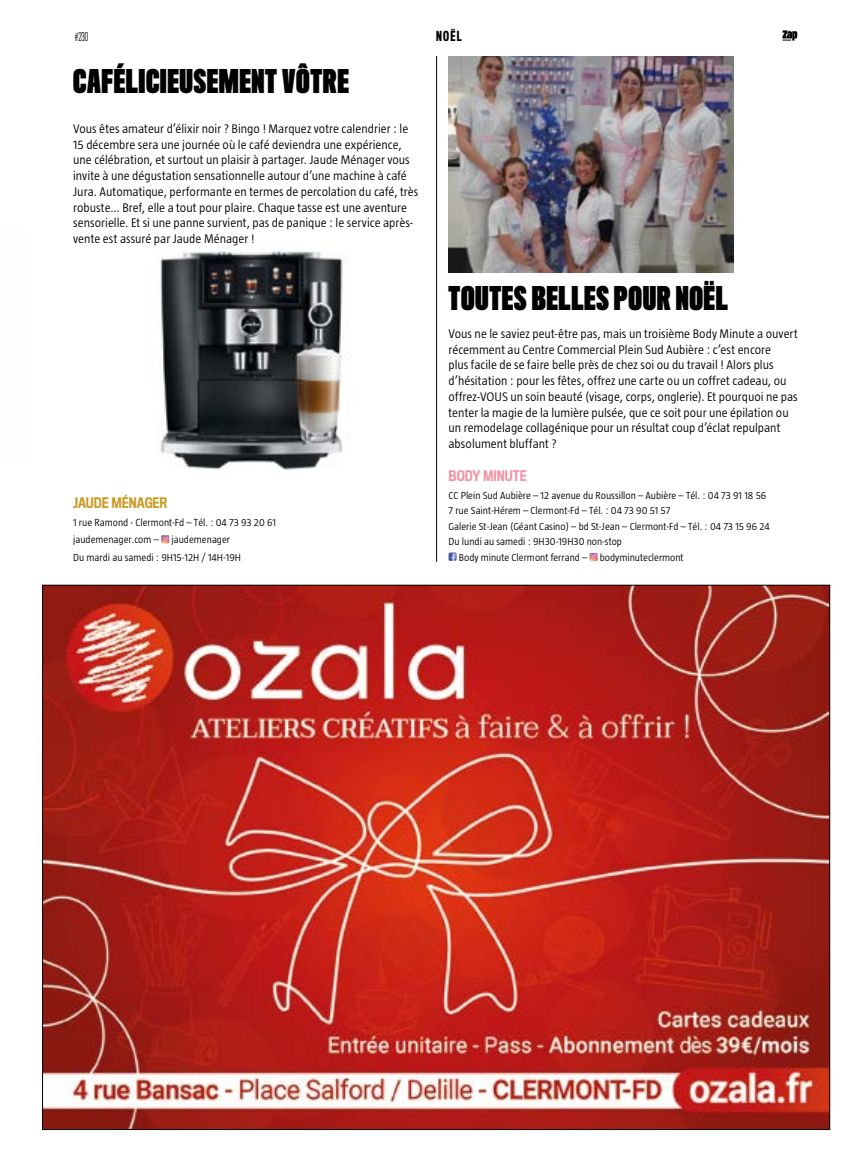
<style>
.page{position:relative;width:851px;height:1149px;background:#fff}
.page>*{position:absolute;margin:0;border:0;box-sizing:border-box;transform-origin:0 0}
.t1{font:700 30px "Titling Gothic FB Skyline";letter-spacing:.025em;color:#000}
.t2{font:500 13.5px "Titling Gothic FB Cond";color:#cb9e29}
.t3{font:500 13.5px "Titling Gothic FB Cond";color:#f095a5}
.t4{font:300 12.75px/15.8px "Taz";color:#000}
.t5{font:500 12.75px "Titling Gothic FB Comp";color:#000}
.t6{font:300 11.25px "Titling Gothic FB Comp";color:#000}
.t7{font:300 10.5px/17.7px "Taz";color:#000}
</style>
<div class="page">
<svg style="left:782px;top:30px;width:15px;height:11px"></svg>
<img style="left:44px;top:587px;width:783px;height:540px">
<img style="left:159px;top:251px;width:189px;height:219px">
<svg style="left:161px;top:535px;width:8px;height:8px"></svg>
<hr style="left:436px;top:56px;width:1px;height:505px;background:#000">
<img style="left:448px;top:56px;width:285px;height:217px">
<svg style="left:448px;top:552px;width:8px;height:9px"></svg>
<svg style="left:589px;top:552px;width:8px;height:9px"></svg>
<p class="t6" style="left:75px;top:30px;width:15px">#230</p>
<p class="t5" style="left:436px;top:28px;width:27px">NOËL</p>
<h1 class="t1" style="left:73px;top:65px;width:277px">CAFÉLICIEUSEMENT VÔTRE</h1>
<p class="t4" style="left:73px;top:120px;width:347px">Vous êtes amateur d’élixir noir ? Bingo ! Marquez votre calendrier : le 15 décembre sera une journée où le café deviendra une expérience, une célébration, et surtout un plaisir à partager. Jaude Ménager vous invite à une dégustation sensationnelle autour d’une machine à café Jura. Automatique, performante en termes de percolation du café, très robuste... Bref, elle a tout pour plaire. Chaque tasse est une aventure sensorielle. Et si une panne survient, pas de panique : le service après&shy;vente est assuré par Jaude Ménager !</p>
<p class="t2" style="left:73px;top:495px;width:96px">JAUDE MÉNAGER</p>
<p class="t7" style="left:73px;top:513px;width:204px">1 rue Ramond - Clermont-Fd – Tél. : 04 73 93 20 61 jaudemenager.com – jaudemenager<br>Du mardi au samedi : 9H15-12H / 14H-19H</p>
<h1 class="t1" style="left:448px;top:281px;width:281px">TOUTES BELLES POUR NOËL</h1>
<p class="t4" style="left:448px;top:325px;width:351px">Vous ne le saviez peut-être pas, mais un troisième Body Minute a ouvert récemment au Centre Commercial Plein Sud Aubière : c’est encore<br>plus facile de se faire belle près de chez soi ou du travail ! Alors plus d’hésitation : pour les fêtes, offrez une carte ou un coffret cadeau, ou offrez-VOUS un soin beauté (visage, corps, onglerie). Et pourquoi ne pas tenter la magie de la lumière pulsée, que ce soit pour une épilation ou un remodelage collagénique pour un résultat coup d’éclat repulpant absolument bluffant ?</p>
<p class="t3" style="left:448px;top:468px;width:80px">BODY MINUTE</p>
<p class="t7" style="left:448px;top:486px;width:319px">CC Plein Sud Aubière – 12 avenue du Roussillon – Aubière – Tél. : 04 73 91 18 56</p>
<p class="t7" style="left:448px;top:501px;width:223px">7 rue Saint-Hérem – Clermont-Fd – Tél. : 04 73 90 51 57</p>
<p class="t7" style="left:448px;top:517px;width:323px">Galerie St-Jean (Géant Casino) – bd St-Jean – Clermont-Fd – Tél. : 04 73 15 96 24</p>
<p class="t7" style="left:448px;top:532px;width:175px">Du lundi au samedi : 9H30-19H30 non-stop</p>
<p class="t7" style="left:459px;top:548px;width:226px">Body minute Clermont ferrand – bodyminuteclermont</p>
</div>
